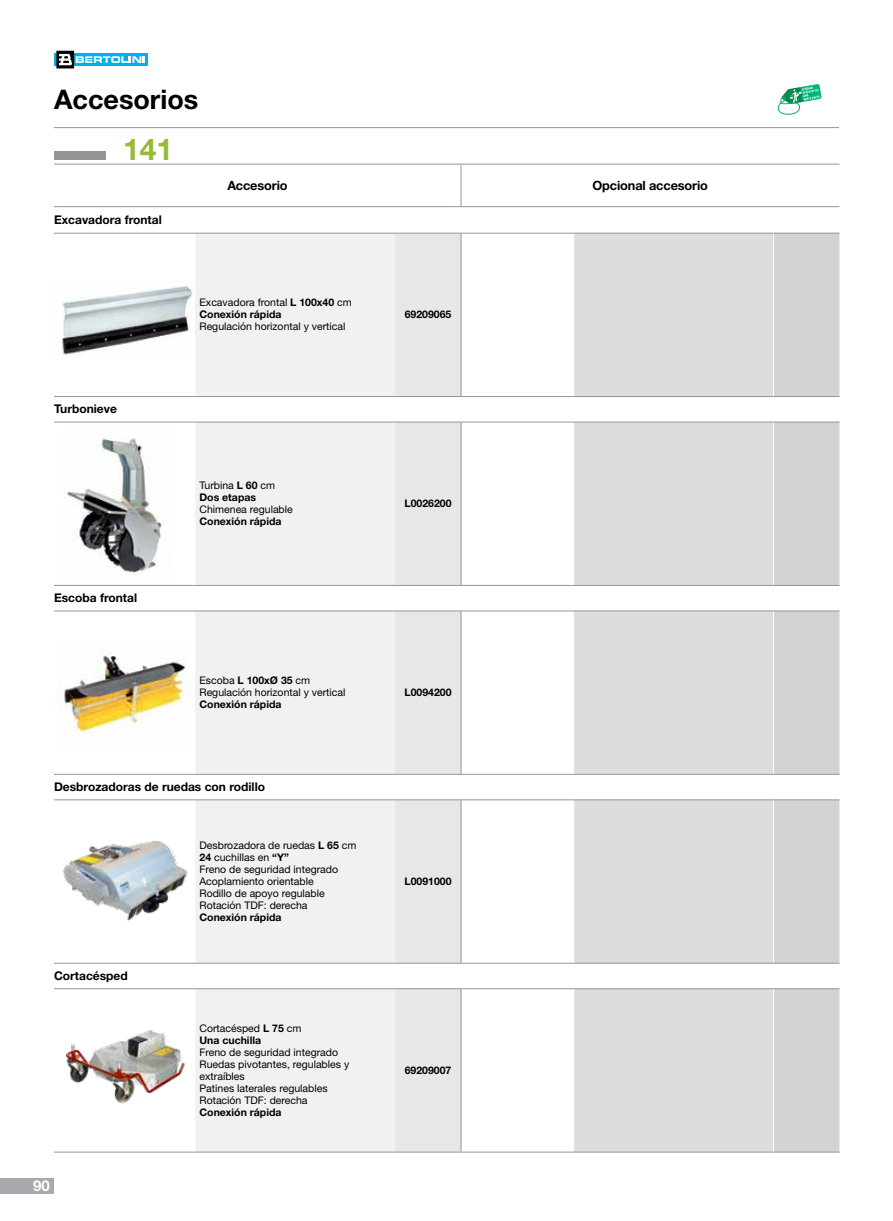
<style>
.page{position:relative;width:893px;height:1221px;background:#fff}
.page>*{position:absolute;margin:0;border:0;box-sizing:border-box;transform-origin:0 0}
.t1{font:700 30px "Helvetica Neue LT Std";color:#96bc33}
.t2{font:700 27px "Helvetica Neue LT Std";color:#000}
.t3{font:700 15px "Helvetica Neue LT Std";color:#fff}
.t4{font:700 12.75px "Helvetica Neue LT Std";letter-spacing:-.01em;color:#000}
.t5{font:700 12px "Helvetica Neue LT Std";color:#000}
.t6{font:10.5px/12px "Helvetica Neue LT Std";color:#000}
.t7{font:700 10.5px/12px "Helvetica Neue LT Std";color:#000}
.s1{font-weight:400}
.s2{font-weight:700}
</style>
<div class="page">
<div style="left:0;top:1178px;width:53px;height:15px;background:#a7a9ac"></div>
<svg style="left:54px;top:53px;width:94px;height:13px"></svg>
<svg style="left:59px;top:53px;width:13px;height:13px"></svg>
<div style="left:57px;top:51px;width:17px;height:17px;border:1px solid #000"></div>
<svg style="left:59px;top:54px;width:86px;height:11px"></svg>
<hr style="left:54px;top:127px;width:785px;height:1px;background:#939598">
<div style="left:54px;top:151px;width:51px;height:9px;background:#939598"></div>
<svg style="left:777px;top:84px;width:44px;height:31px"></svg>
<img style="left:62px;top:286px;width:131px;height:69px">
<img style="left:62px;top:840px;width:126px;height:81px">
<img style="left:64px;top:438px;width:98px;height:136px">
<img style="left:57px;top:652px;width:137px;height:88px">
<img style="left:66px;top:1030px;width:119px;height:73px">
<svg style="left:195px;top:234px;width:200px;height:917px;fill:#f1f1f2"></svg>
<svg style="left:395px;top:234px;width:66px;height:917px;background:#e8e9ea"></svg>
<svg style="left:574px;top:234px;width:199px;height:917px;background:#dfe0e1"></svg>
<svg style="left:773px;top:234px;width:66px;height:917px;background:#d5d7d8"></svg>
<hr style="left:773px;top:233px;width:1px;height:163px;background:#fff">
<hr style="left:773px;top:422px;width:1px;height:163px;background:#fff">
<hr style="left:773px;top:611px;width:1px;height:163px;background:#fff">
<hr style="left:773px;top:800px;width:1px;height:162px;background:#fff">
<hr style="left:773px;top:989px;width:1px;height:162px;background:#fff">
<hr style="left:54px;top:233px;width:141px;height:1px;background:#939598">
<hr style="left:195px;top:233px;width:200px;height:1px;background:#939598">
<hr style="left:395px;top:233px;width:66px;height:1px;background:#939598">
<hr style="left:54px;top:421px;width:141px;height:1px;background:#939598">
<hr style="left:195px;top:421px;width:200px;height:1px;background:#939598">
<hr style="left:395px;top:421px;width:66px;height:1px;background:#939598">
<hr style="left:54px;top:610px;width:141px;height:1px;background:#939598">
<hr style="left:195px;top:610px;width:200px;height:1px;background:#939598">
<hr style="left:395px;top:610px;width:66px;height:1px;background:#939598">
<hr style="left:54px;top:799px;width:141px;height:1px;background:#939598">
<hr style="left:195px;top:799px;width:200px;height:1px;background:#939598">
<hr style="left:395px;top:799px;width:66px;height:1px;background:#939598">
<hr style="left:54px;top:988px;width:141px;height:1px;background:#939598">
<hr style="left:195px;top:988px;width:200px;height:1px;background:#939598">
<hr style="left:395px;top:988px;width:66px;height:1px;background:#939598">
<hr style="left:461px;top:233px;width:113px;height:1px;background:#939598">
<hr style="left:574px;top:233px;width:199px;height:1px;background:#939598">
<hr style="left:773px;top:233px;width:66px;height:1px;background:#939598">
<hr style="left:461px;top:421px;width:113px;height:1px;background:#939598">
<hr style="left:574px;top:421px;width:199px;height:1px;background:#939598">
<hr style="left:773px;top:421px;width:66px;height:1px;background:#939598">
<hr style="left:461px;top:610px;width:113px;height:1px;background:#939598">
<hr style="left:574px;top:610px;width:199px;height:1px;background:#939598">
<hr style="left:773px;top:610px;width:66px;height:1px;background:#939598">
<hr style="left:461px;top:799px;width:113px;height:1px;background:#939598">
<hr style="left:574px;top:799px;width:199px;height:1px;background:#939598">
<hr style="left:773px;top:799px;width:66px;height:1px;background:#939598">
<hr style="left:461px;top:988px;width:113px;height:1px;background:#939598">
<hr style="left:574px;top:988px;width:199px;height:1px;background:#939598">
<hr style="left:773px;top:988px;width:66px;height:1px;background:#939598">
<hr style="left:54px;top:396px;width:141px;height:1px;background:#939598">
<hr style="left:195px;top:396px;width:200px;height:1px;background:#939598">
<hr style="left:395px;top:396px;width:66px;height:1px;background:#939598">
<hr style="left:461px;top:396px;width:113px;height:1px;background:#939598">
<hr style="left:574px;top:396px;width:199px;height:1px;background:#939598">
<hr style="left:773px;top:396px;width:66px;height:1px;background:#939598">
<hr style="left:54px;top:585px;width:141px;height:1px;background:#939598">
<hr style="left:195px;top:585px;width:200px;height:1px;background:#939598">
<hr style="left:395px;top:585px;width:66px;height:1px;background:#939598">
<hr style="left:461px;top:585px;width:113px;height:1px;background:#939598">
<hr style="left:574px;top:585px;width:199px;height:1px;background:#939598">
<hr style="left:773px;top:585px;width:66px;height:1px;background:#939598">
<hr style="left:54px;top:774px;width:141px;height:1px;background:#939598">
<hr style="left:195px;top:774px;width:200px;height:1px;background:#939598">
<hr style="left:395px;top:774px;width:66px;height:1px;background:#939598">
<hr style="left:461px;top:774px;width:113px;height:1px;background:#939598">
<hr style="left:574px;top:774px;width:199px;height:1px;background:#939598">
<hr style="left:773px;top:774px;width:66px;height:1px;background:#939598">
<hr style="left:54px;top:962px;width:141px;height:1px;background:#939598">
<hr style="left:195px;top:962px;width:200px;height:1px;background:#939598">
<hr style="left:395px;top:962px;width:66px;height:1px;background:#939598">
<hr style="left:461px;top:962px;width:113px;height:1px;background:#939598">
<hr style="left:574px;top:962px;width:199px;height:1px;background:#939598">
<hr style="left:773px;top:962px;width:66px;height:1px;background:#939598">
<hr style="left:54px;top:1151px;width:141px;height:1px;background:#939598">
<hr style="left:195px;top:1151px;width:200px;height:1px;background:#939598">
<hr style="left:395px;top:1151px;width:66px;height:1px;background:#939598">
<hr style="left:461px;top:1151px;width:113px;height:1px;background:#939598">
<hr style="left:574px;top:1151px;width:199px;height:1px;background:#939598">
<hr style="left:773px;top:1151px;width:66px;height:1px;background:#939598">
<hr style="left:461px;top:233px;width:1px;height:163px;background:#939598">
<hr style="left:461px;top:422px;width:1px;height:163px;background:#939598">
<hr style="left:461px;top:800px;width:1px;height:162px;background:#939598">
<hr style="left:461px;top:989px;width:1px;height:162px;background:#939598">
<hr style="left:461px;top:611px;width:1px;height:163px;background:#939598">
<hr style="left:54px;top:164px;width:407px;height:1px;background:#939598">
<hr style="left:461px;top:164px;width:378px;height:1px;background:#939598">
<hr style="left:461px;top:164px;width:1px;height:42px;background:#939598">
<hr style="left:54px;top:206px;width:407px;height:1px;background:#939598">
<hr style="left:461px;top:206px;width:378px;height:1px;background:#939598">
<h2 class="t2" style="left:54px;top:83px;width:146px">Accesorios</h2>
<h1 class="t1" style="left:123px;top:130px;width:52px">141</h1>
<p class="t5" style="left:54px;top:212px;width:109px">Excavadora frontal</p>
<p class="t5" style="left:54px;top:401px;width:64px">Turbonieve</p>
<p class="t5" style="left:54px;top:590px;width:85px">Escoba frontal</p>
<p class="t4" style="left:227px;top:177px;width:62px">Accesorio</p>
<p class="t4" style="left:592px;top:177px;width:117px">Opcional accesorio</p>
<p class="t7" style="left:199px;top:296px;width:154px"><span class="s1">Excavadora frontal</span> L 100x40 <span class="s1">cm<br></span>Conexión rápida</p>
<p class="t6" style="left:199px;top:320px;width:148px">Regulación horizontal y vertical</p>
<p class="t7" style="left:405px;top:308px;width:48px">69209065</p>
<p class="t7" style="left:199px;top:479px;width:77px"><span class="s1">Turbina</span> L 60 <span class="s1">cm<br></span>Dos etapas</p>
<p class="t6" style="left:199px;top:503px;width:95px">Chimenea regulable</p>
<p class="t7" style="left:199px;top:515px;width:84px">Conexión rápida</p>
<p class="t6" style="left:199px;top:674px;width:148px">Escoba <span class="s2">L 100xØ 35</span> cm<br>Regulación horizontal y vertical</p>
<p class="t7" style="left:199px;top:697px;width:84px">Conexión rápida</p>
<p class="t7" style="left:404px;top:497px;width:49px">L0026200</p>
<p class="t7" style="left:404px;top:685px;width:49px">L0094200</p>
<p class="t5" style="left:54px;top:779px;width:213px">Desbrozadoras de ruedas con rodillo</p>
<p class="t5" style="left:54px;top:967px;width:75px">Cortacésped</p>
<h3 class="t3" style="left:33px;top:1176px;width:18px">90</h3>
<p class="t6" style="left:199px;top:838px;width:158px">Desbrozadora de ruedas <span class="s2">L 65</span> cm<br><span class="s2">24</span> cuchillas en <span class="s2">“Y”<br></span>Freno de seguridad integrado<br>Acoplamiento orientable<br>Rodillo de apoyo regulable<br>Rotación TDF: derecha</p>
<p class="t7" style="left:199px;top:910px;width:84px">Conexión rápida</p>
<p class="t7" style="left:199px;top:1021px;width:103px"><span class="s1">Cortacésped</span> L 75 <span class="s1">cm<br></span>Una cuchilla</p>
<p class="t6" style="left:199px;top:1045px;width:151px">Freno de seguridad integrado<br>Ruedas pivotantes, regulables y extraíbles<br>Patines laterales regulables<br>Rotación TDF: derecha</p>
<p class="t7" style="left:199px;top:1105px;width:84px">Conexión rápida</p>
<p class="t7" style="left:404px;top:874px;width:49px">L0091000</p>
<p class="t7" style="left:405px;top:1063px;width:48px">69209007</p>
</div>
